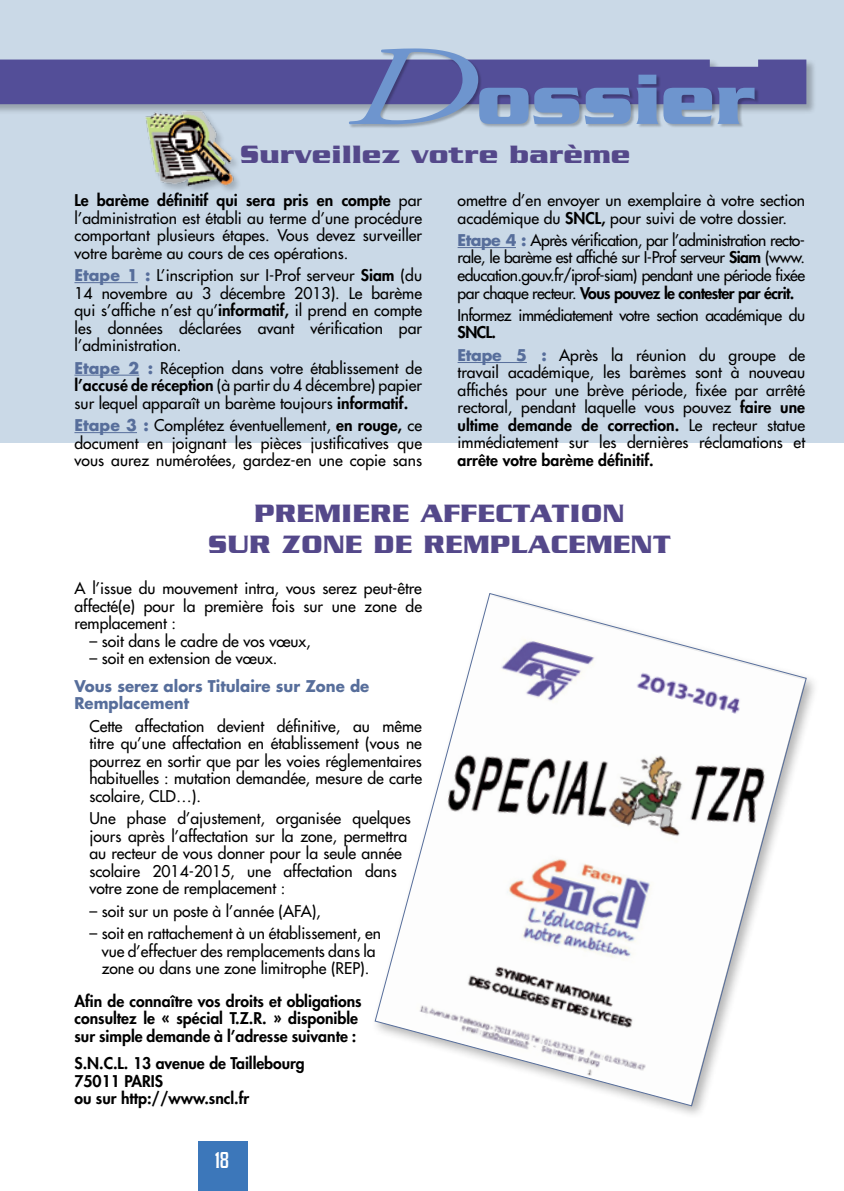
<style>
.page{position:relative;width:844px;height:1191px;background:#fff}
.page>*{position:absolute;margin:0;border:0;box-sizing:border-box;transform-origin:0 0}
.t1{font:700 77px "Serpentine";color:#6e95ce}
.t2{font:700 27.12px "Serpentine";letter-spacing:.02em;color:#54488a}
.t3{font:500 25.03px "Serpentine";color:#fff;scale:.49 1}
.t4{font:15.75px/17.5px "Futura";color:#000;text-align:justify}
.t5{font:800 15.75px/17.5px "Futura";color:#000}
.t6{font:15.75px "Futura";letter-spacing:-.035em;color:#000}
.t7{font:700 15.75px/17.5px "Futura";color:#576e9b;scale:.95 1}
.s1{font-family:"Adobe Garamond Pro";font-weight:400;font-style:italic;font-size:113.75px}
.s2{font-weight:800}
.s3{font-weight:700;color:#576e9b}
</style>
<div class="page">
<div style="left:198px;top:1141px;width:50px;height:50px;background:#3c77ba"></div>
<div style="left:0;top:0;width:843px;height:442px;background:#cad9e7"></div>
<hr style="left:457px;top:247px;width:59px;height:1px;background:#576e9b">
<hr style="left:457px;top:362px;width:69px;height:1px;background:#576e9b">
<div style="left:0;top:59px;width:816px;height:55px;background:#000;opacity:.25"></div>
<div style="left:0;top:60px;width:806px;height:44px;background:#534e98"></div>
<div style="left:349px;top:49px;width:410px;height:80px;background:#000;opacity:.25"></div>
<hr style="left:74px;top:282px;width:64px;height:1px;background:#576e9b">
<hr style="left:74px;top:375px;width:65px;height:1px;background:#576e9b">
<hr style="left:74px;top:432px;width:63px;height:1px;background:#576e9b">
<div style="left:145px;top:109px;width:96px;height:84px;background:#cad9e7"></div>
<img style="left:145px;top:109px;width:91px;height:81px">
<svg style="left:374px;top:593px;width:433px;height:513px"></svg>
<h1 class="t1" style="left:346px;top:55px;width:410px"><span class="s1">D</span>ossier</h1>
<h2 class="t2" style="left:240px;top:139px;width:391px">Surveillez votre barème</h2>
<p class="t4" style="left:74px;top:191px;width:349px"><span class="s2">Le barème définitif qui sera pris en compte</span> par l’administration est établi au terme d’une procédure comportant plusieurs étapes. Vous devez surveiller votre barème au cours de ces opérations.</p>
<p class="t4" style="left:74px;top:266px;width:349px"><span class="s3">Etape 1 :</span> L’inscription sur I-Prof serveur <span class="s2">Siam</span> (du 14 novembre au 3 décembre 2013). Le barème qui s’affiche n’est qu’<span class="s2">informatif,</span> il prend en compte les données déclarées avant vérification par l’administration.</p>
<p class="t4" style="left:74px;top:359px;width:349px"><span class="s3">Etape 2 :</span> Réception dans votre établissement de <span class="s2">l’accusé de réception</span> (à partir du 4 décembre) papier sur lequel apparaît un barème toujours <span class="s2">informatif.</span></p>
<p class="t4" style="left:74px;top:416px;width:349px"><span class="s3">Etape 3 :</span> Complétez éventuellement, <span class="s2">en rouge,</span> ce document en joignant les pièces justificatives que vous aurez numérotées, gardez-en une copie sans</p>
<p class="t4" style="left:457px;top:191px;width:349px">omettre d’en envoyer un exemplaire à votre section académique du <span class="s2">SNCL,</span> pour suivi de votre dossier.</p>
<p class="t4" style="left:457px;top:231px;width:349px"><span class="s3">Etape 4 :</span> Après vérification, par l’administration recto&shy;rale, le barème est affiché sur I-Prof serveur <span class="s2">Siam</span> (www. education.gouv.fr/iprof-siam) pendant une période fixée par chaque recteur. <span class="s2">Vous pouvez le contester par écrit.</span></p>
<p class="t6" style="left:457px;top:305px;width:349px">Informez immédiatement votre section académique du</p>
<p class="t4" style="left:457px;top:321px;width:349px;line-height:22.4px"><span class="s2">SNCL.<br></span><span class="s3">Etape 5 :</span> Après la réunion du groupe de</p>
<p class="t4" style="left:457px;top:364px;width:349px">travail académique, les barèmes sont à nouveau affichés pour une brève période, fixée par arrêté rectoral, pendant laquelle vous pouvez <span class="s2">faire une ultime demande de correction.</span> Le recteur statue immédiatement sur les dernières réclamations et</p>
<p class="t5" style="left:457px;top:451px;width:197px">arrête votre barème définitif.</p>
<h2 class="t2" style="left:254px;top:497px;width:21px">PREMIERE</h2>
<h2 class="t2" style="left:420px;top:497px;width:75px">AFFECTATI</h2>
<h2 class="t2" style="left:581px;top:497px;width:43px">ON</h2>
<h2 class="t2" style="left:208px;top:529px;width:22px">SUR</h2>
<h2 class="t2" style="left:282px;top:529px;width:163px">ZONE DE REMPLACEMENT</h2>
<p class="t4" style="left:74px;top:579px;width:349px">A l’issue du mouvement intra, vous serez peut-être affecté(e) pour la première fois sur une zone de remplacement :</p>
<p class="t4" style="left:89px;top:632px;width:223px">– soit dans le cadre de vos vœux,</p>
<p class="t4" style="left:89px;top:649px;width:189px">– soit en extension de vœux.</p>
<p class="t7" style="left:74px;top:677px;width:312px">Vous serez alors Titulaire sur Zone de<br>Remplacement</p>
<p class="t4" style="left:89px;top:717px;width:334px">Cette affectation devient définitive, au même titre qu’une affectation en établissement (vous ne pourrez en sortir que par les voies réglementaires habituelles : mutation demandée, mesure de carte scolaire, CLD…).</p>
<p class="t4" style="left:89px;top:809px;width:323px;text-align:left">Une phase d’ajustement, organisée quelques jours après l’affectation sur la zone, permettra au recteur de vous donner pour la seule année scolaire 2014-2015, une affectation dans votre zone de remplacement :</p>
<p class="t4" style="left:89px;top:902px;width:233px">– soit sur un poste à l’année (AFA),</p>
<p class="t4" style="left:89px;top:924px;width:293px;text-align:center">– soit en rattachement à un établissement, en vue d’effectuer des remplacements dans la zone ou dans une zone limitrophe (REP).</p>
<p class="t5" style="left:74px;top:991px;width:289px">Afin de connaître vos droits et obligations consultez le « spécial T.Z.R. » disponible sur simple demande à l’adresse suivante :</p>
<p class="t5" style="left:74px;top:1054px;width:232px">S.N.C.L. 13 avenue de Taillebourg<br>75011 PARIS<br>ou sur http://www.sncl.fr</p>
<h3 class="t3" style="left:213px;top:1145px;width:37px">2018</h3>
</div>
